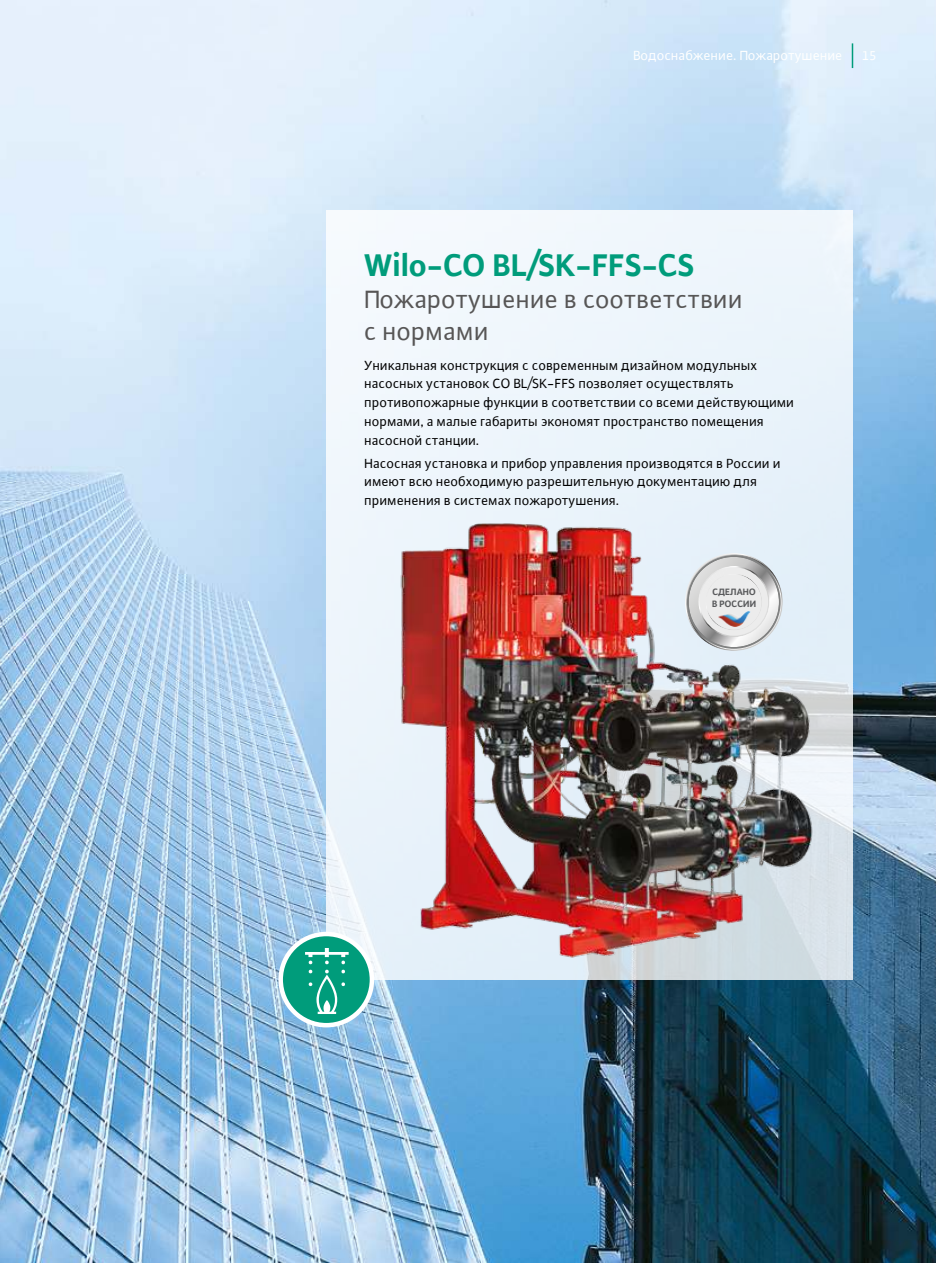
<style>
.page{position:relative;width:936px;height:1263px;background:#fff}
.page>*{position:absolute;margin:0;border:0;box-sizing:border-box;transform-origin:0 0}
.t1{font:700 33px "WILO Plus Global";color:#009c7b}
.t2{font:27px/32.4px "WILO Plus Global";color:#575656}
.t3{font:14.25px/18.8px "WILO Plus Global";color:#000}
.t4{font:14.25px "WILO Plus Global";color:#fff}
.t5{font:13.5px "WILO Plus Global";color:#fff}
.t6{font:700 9.75px/11.7px "WILO Plus Global";color:#58595b}
</style>
<div class="page">
<img style="left:0;top:0;width:935px;height:1263px">
<div style="left:326px;top:210px;width:526px;height:769px;background:#edf5fb"></div>
<img style="left:378px;top:520px;width:446px;height:483px">
<div style="left:281px;top:934px;width:91px;height:91px;background:#009c7b;border-radius:50%"></div>
<div style="left:278px;top:932px;width:96px;height:95px;border:5px solid #fff;border-radius:50%"></div>
<svg style="left:305px;top:948px;width:43px;height:66px"></svg>
<hr style="left:851px;top:43px;width:2px;height:25px;background:#009c7b">
<img style="left:684px;top:553px;width:98px;height:98px">
<img style="left:686px;top:554px;width:95px;height:96px">
<img style="left:688px;top:557px;width:90px;height:90px">
<img style="left:698px;top:566px;width:71px;height:71px">
<img style="left:699px;top:567px;width:69px;height:69px">
<img style="left:718px;top:611px;width:32px;height:16px">
<p class="t4" style="left:633px;top:47px;width:211px">Водоснабжение. Пожаротушение</p>
<p class="t5" style="left:862px;top:51px;width:16px">15</p>
<h1 class="t1" style="left:364px;top:245px;width:332px">Wilo-CO BL/SK-FFS-CS</h1>
<h2 class="t2" style="left:364px;top:282px;width:380px">Пожаротушение в соответствии с нормами</h2>
<p class="t3" style="left:364px;top:355px;width:431px">Уникальная конструкция с современным дизайном модульных насосных установок CO BL/SK-FFS позволяет осуществлять противопожарные функции в соответствии со всеми действующими нормами, а малые габариты экономят пространство помещения насосной станции.</p>
<p class="t3" style="left:364px;top:453px;width:418px">Насосная установка и прибор управления производятся в России и имеют всю необходимую разрешительную документацию для применения в системах пожаротушения.</p>
<p class="t6" style="left:712px;top:586px;width:46px">СДЕЛАНО<br>В РОССИИ</p>
</div>
